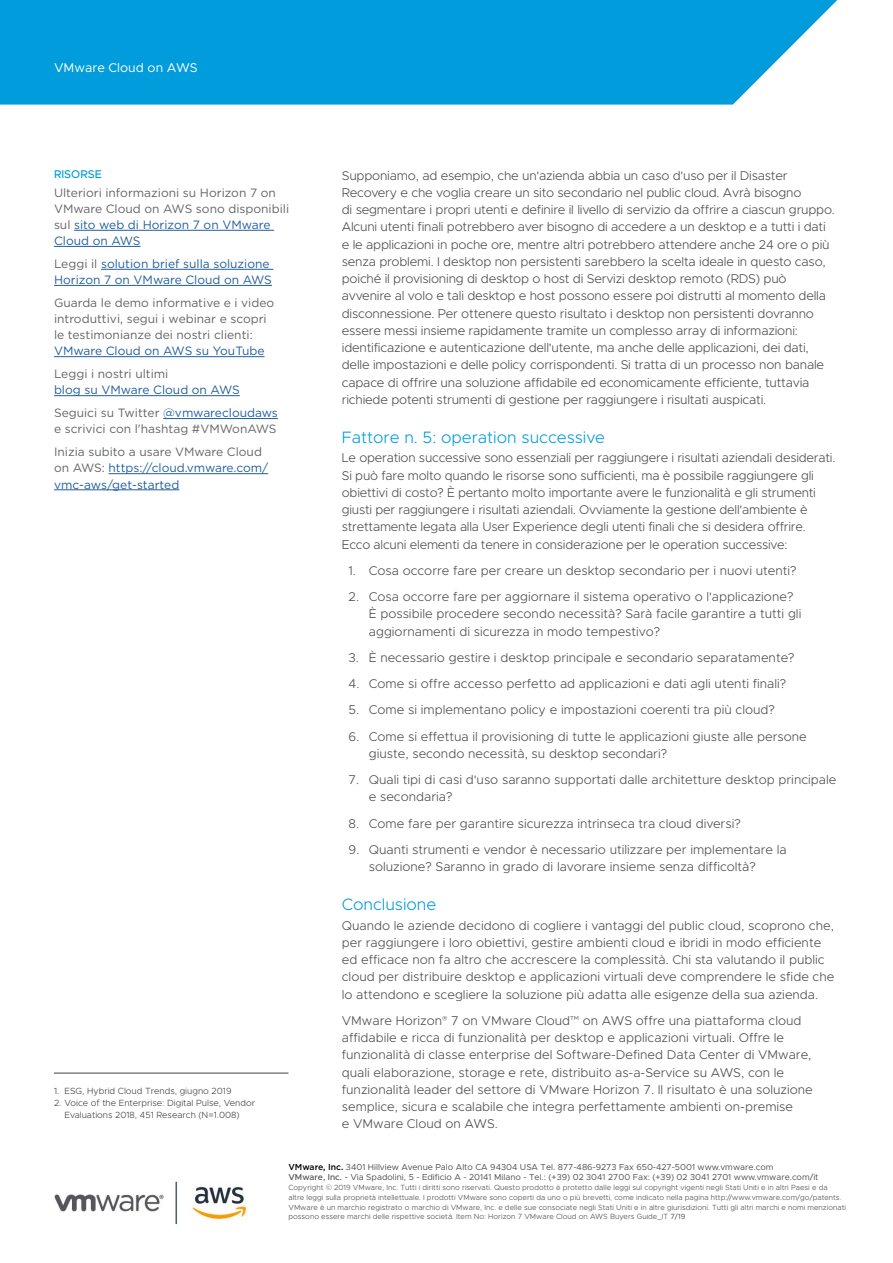
<style>
.page{position:relative;width:893px;height:1263px;background:#fff}
.page>*{position:absolute;margin:0;border:0;box-sizing:border-box;transform-origin:0 0}
._4a__SUBHEAD-1{font:300 16.5px "Metropolis";color:#009cdc}
._3a__BODY_TEXT{font:300 12.75px/17.2px "Metropolis";letter-spacing:-.015em;color:#4d4d4f}
._3a_BODY_TEXT{font:300 12.75px/17.2px "Metropolis";color:#4d4d4f}
.t1{font:12.75px "Metropolis";color:#fff}
._5b__SIDEBAR-BODY{font:12px/16.2px "Gotham";color:#636466}
._5b__SIDEBAR-BODY-2{font:12px/16.2px "Gotham";color:#215e9e}
._5a__SIDEBAR-HEAD-Al{font:500 11.25px "Metropolis";color:#009cdc}
.t2{font:300 9px/12px "Metropolis";color:#414042;text-align:center}
.BOILERPALTE-HEAD{font:8.7px/10.5px "Metropolis";color:#4d4d4f}
.BOILERPALTE-HEAD-2{font:300 7.5px/9.8px "Metropolis";color:#4d4d4f}
.s1{color:#215e9e}
.s2{color:#636466}
.s3{font-family:"Gotham"}
.s4{font-family:"Gotham";font-weight:500;color:#000}
.s5{font-weight:500}
.s6{font-weight:400}
</style>
<div class="page">
<svg style="left:0;top:0;width:838px;height:105px;background:#11a2de"></svg>
<hr style="left:74px;top:230px;width:200px;height:1px;background:#215e9e">
<hr style="left:54px;top:246px;width:87px;height:1px;background:#215e9e">
<hr style="left:101px;top:269px;width:172px;height:1px;background:#215e9e">
<hr style="left:54px;top:285px;width:218px;height:1px;background:#215e9e">
<hr style="left:54px;top:356px;width:211px;height:1px;background:#215e9e">
<hr style="left:54px;top:395px;width:186px;height:1px;background:#215e9e">
<hr style="left:163px;top:418px;width:115px;height:1px;background:#215e9e">
<hr style="left:109px;top:473px;width:159px;height:1px;background:#215e9e">
<hr style="left:54px;top:489px;width:125px;height:1px;background:#215e9e">
<hr style="left:54px;top:1073px;width:234px;height:1px;background:#414042">
<img style="left:54px;top:1181px;width:193px;height:44px">
<p class="t1" style="left:54px;top:60px;width:145px">VMware Cloud on AWS</p>
<p class="_5a__SIDEBAR-HEAD-Al" style="left:54px;top:168px;width:49px">RISORSE</p>
<p class="_5b__SIDEBAR-BODY" style="left:54px;top:184px;width:237px">Ulteriori informazioni su Horizon 7 on<br>VMware Cloud on AWS sono disponibili sul <span class="s1">sito web di Horizon 7 on VMware<br>Cloud on AWS</span></p>
<p class="_5b__SIDEBAR-BODY-2" style="left:54px;top:255px;width:219px"><span class="s2">Leggi il</span> solution brief sulla soluzione<br>Horizon 7 on VMware Cloud on AWS</p>
<p class="_5b__SIDEBAR-BODY" style="left:54px;top:294px;width:222px">Guarda le demo informative e i video introduttivi, segui i webinar e scopri le testimonianze dei nostri clienti:<br><span class="s1">VMware Cloud on AWS su YouTube</span></p>
<p class="_5b__SIDEBAR-BODY-2" style="left:54px;top:366px;width:187px"><span class="s2">Leggi i nostri ultimi<br></span>blog su VMware Cloud on AWS</p>
<p class="_5b__SIDEBAR-BODY" style="left:54px;top:405px;width:225px">Seguici su Twitter <span class="s1">@vmwarecloudaws </span>e scrivici con l'hashtag #VMWonAWS</p>
<p class="_5b__SIDEBAR-BODY-2" style="left:54px;top:444px;width:216px"><span class="s2">Inizia subito a usare VMware Cloud on AWS:</span> https://cloud.vmware.com/ vmc-aws/get-started</p>
<p class="t2" style="left:54px;top:1084px;width:179px">1. ESG, Hybrid Cloud Trends, giugno 2019</p>
<p class="t2" style="left:54px;top:1096px;width:203px">2. Voice of the Enterprise: Digital Pulse, Vendor<br>Evaluations 2018, 451 Research (N=1.008)</p>
<p class="_3a__BODY_TEXT" style="left:342px;top:167px;width:495px">Supponiamo, ad esempio, che un'azienda abbia un caso d'uso per il Disaster Recovery e che voglia creare un sito secondario nel public cloud. Avrà bisogno<br>di segmentare i propri utenti e definire il livello di servizio da offrire a ciascun gruppo.<br>Alcuni utenti finali potrebbero aver bisogno di accedere a un desktop e a tutti i dati e le applicazioni in poche ore, mentre altri potrebbero attendere anche 24 ore o più senza problemi. I desktop non persistenti sarebbero la scelta ideale in questo caso, poiché il provisioning di desktop o host di Servizi desktop remoto (RDS) può avvenire al volo e tali desktop e host possono essere poi distrutti al momento della disconnessione. Per ottenere questo risultato i desktop non persistenti dovranno essere messi insieme rapidamente tramite un complesso array di informazioni: identificazione e autenticazione dell'utente, ma anche delle applicazioni, dei dati, delle impostazioni e delle policy corrispondenti. Si tratta di un processo non banale capace di offrire una soluzione affidabile ed economicamente efficiente, tuttavia richiede potenti strumenti di gestione per raggiungere i risultati auspicati.</p>
<p class="_4a__SUBHEAD-1" style="left:342px;top:427px;width:265px">Fattore n. 5: operation successive</p>
<p class="_3a__BODY_TEXT" style="left:342px;top:449px;width:495px">Le operation successive sono essenziali per raggiungere i risultati aziendali desiderati.<br>Si può fare molto quando le risorse sono sufficienti, ma è possibile raggiungere gli obiettivi di costo? È pertanto molto importante avere le funzionalità e gli strumenti giusti per raggiungere i risultati aziendali. Ovviamente la gestione dell'ambiente è strettamente legata alla User Experience degli utenti finali che si desidera offrire.<br>Ecco alcuni elementi da tenere in considerazione per le operation successive:</p>
<p class="_3a__BODY_TEXT" style="left:349px;top:562px;width:450px">1. Cosa occorre fare per creare un desktop secondario per i nuovi utenti?</p>
<p class="_3a__BODY_TEXT" style="left:369px;top:588px;width:434px;text-indent:-20px">2. Cosa occorre fare per aggiornare il sistema operativo o l'applicazione?<br>È possibile procedere secondo necessità? Sarà facile garantire a tutti gli aggiornamenti di sicurezza in modo tempestivo?</p>
<p class="_3a__BODY_TEXT" style="left:349px;top:649px;width:448px">3. È necessario gestire i desktop principale e secondario separatamente?</p>
<p class="_3a__BODY_TEXT" style="left:349px;top:675px;width:439px">4. Come si offre accesso perfetto ad applicazioni e dati agli utenti finali?</p>
<p class="_3a__BODY_TEXT" style="left:349px;top:701px;width:428px">5. Come si implementano policy e impostazioni coerenti tra più cloud?</p>
<p class="_3a__BODY_TEXT" style="left:369px;top:727px;width:439px;text-indent:-20px">6. Come si effettua il provisioning di tutte le applicazioni giuste alle persone giuste, secondo necessità, su desktop secondari?</p>
<p class="_3a__BODY_TEXT" style="left:369px;top:771px;width:469px;text-indent:-20px">7. Quali tipi di casi d'uso saranno supportati dalle architetture desktop principale e secondaria?</p>
<p class="_3a__BODY_TEXT" style="left:349px;top:814px;width:394px">8. Come fare per garantire sicurezza intrinseca tra cloud diversi?</p>
<p class="_3a__BODY_TEXT" style="left:369px;top:841px;width:419px;text-indent:-20px">9. Quanti strumenti e vendor è necessario utilizzare per implementare la soluzione? Saranno in grado di lavorare insieme senza difficoltà?</p>
<p class="_4a__SUBHEAD-1" style="left:342px;top:894px;width:96px">Conclusione</p>
<p class="_3a_BODY_TEXT" style="left:342px;top:916px;width:494px">Quando le aziende decidono di cogliere i vantaggi del public cloud, scoprono che, per raggiungere i loro obiettivi, gestire ambienti cloud e ibridi in modo efficiente ed efficace non fa altro che accrescere la complessità. Chi sta valutando il public cloud per distribuire desktop e applicazioni virtuali deve comprendere le sfide che lo attendono e scegliere la soluzione più adatta alle esigenze della sua azienda.</p>
<p class="_3a_BODY_TEXT" style="left:342px;top:1012px;width:472px">VMware Horizon<span class="s3">®</span> 7 on VMware Cloud<span class="s3">™</span> on AWS offre una piattaforma cloud affidabile e ricca di funzionalità per desktop e applicazioni virtuali. Offre le funzionalità di classe enterprise del Software-Defined Data Center di VMware, quali elaborazione, storage e rete, distribuito as-a-Service su AWS, con le funzionalità leader del settore di VMware Horizon 7. Il risultato è una soluzione semplice, sicura e scalabile che integra perfettamente ambienti on-premise<br>e VMware Cloud on AWS.</p>
<p class="BOILERPALTE-HEAD" style="left:288px;top:1161px;width:532px"><span class="s4">VMware, Inc.</span> 3401 Hillview Avenue Palo Alto CA 94304 USA Tel. 877-486-9273 Fax 650-427-5001 www.vmware.com<br><span class="s5">VMware, Inc.</span> - Via Spadolini, 5 - Edificio A - 20141 Milano - Tel.: (+39) 02 3041 2700 Fax: (+39) 02 3041 2701 www.vmware.com/it</p>
<p class="BOILERPALTE-HEAD-2" style="left:288px;top:1182px;width:559px">Copyright <span class="s3">©</span> 2019 VMware, Inc. Tutti i diritti sono riservati. Questo prodotto è protetto dalle leggi sul copyright vigenti negli Stati Uniti e in altri Paesi e da<br>altre leggi sulla proprietà intellettuale. I prodotti VMware sono coperti da uno o più brevetti, come indicato nella pagina http://www.vmware.com/go/patents.<br>VMware è un marchio registrato o marchio di VMware, Inc. e delle sue consociate negli Stati Uniti e in altre giurisdizioni. Tutti gli altri marchi e nomi menzionati possono essere marchi delle rispettive società. Item No: Horizon 7 VMware Cloud on AWS Buyers Guide_IT <span class="s6">7/19</span></p>
</div>
